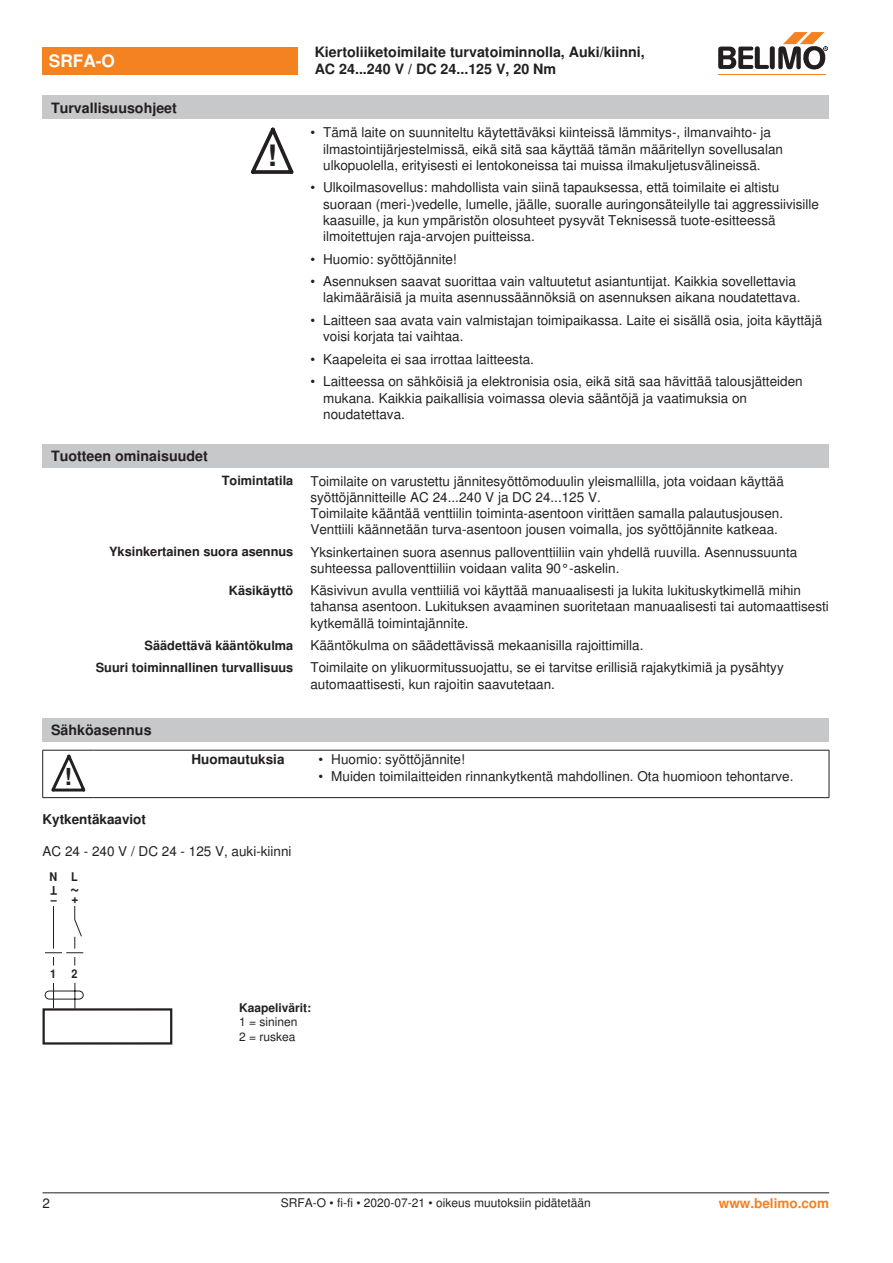
<style>
.page{position:relative;width:893px;height:1263px;background:#fff}
.page>*{position:absolute;margin:0;border:0;box-sizing:border-box;transform-origin:0 0}
.t1{font:700 29.55px "Nimbus Sans BEL";color:#231f20}
.t2{font:700 23.55px "Nimbus Sans BEL";color:#231f20}
.t3{font:700 18px "Nimbus Sans BEL";color:#231f20;scale:.9 1}
.t4{font:700 17.25px "Nimbus Sans BEL";color:#fff}
.t5{font:700 14.25px/17.1px "Nimbus Sans BEL";color:#231f20}
.Bulletpoints_1_5mm_A{font:13.5px/16.2px "Nimbus Sans BEL";color:#231f20}
.Bulletpoints{font:13.5px "Nimbus Sans BEL";color:#231f20}
.Anschluss_Schema_Bas{font:13.5px "Nimbus Sans BEL";color:#231f20}
.Tabellenkopf_rechtsb{font:700 13.5px "Nimbus Sans BEL";color:#231f20}
.Rechtsbündig_Footer{font:700 13.5px "Nimbus Sans BEL";color:#f58220}
.Rechtsbündig{font:700 12.75px "Nimbus Sans BEL";color:#231f20}
.Footer_EU_center{font:12px "Nimbus Sans BEL";color:#231f20}
.Legende{font:12px/14.4px "Nimbus Sans BEL";color:#231f20}
.Anschluss_Schema_Bas-2{font:700 12px "Nimbus Sans BEL";color:#231f20}
.t6{font:700 12px "Nimbus Sans BEL";color:#231f20;scale:.9 1}
</style>
<div class="page">
<svg style="left:251px;top:128px;width:42px;height:46px"></svg>
<div style="left:43px;top:444px;width:786px;height:23px;background:#c7c8ca"></div>
<div style="left:43px;top:718px;width:786px;height:23px;background:#c7c8ca"></div>
<hr style="left:42px;top:750px;width:1px;height:47px;background:#231f20">
<hr style="left:829px;top:750px;width:1px;height:47px;background:#231f20">
<hr style="left:43px;top:750px;width:51px;height:1px;background:#231f20">
<hr style="left:94px;top:750px;width:199px;height:1px;background:#231f20">
<svg style="left:293px;top:750px;width:17px;height:1px"></svg>
<hr style="left:310px;top:750px;width:519px;height:1px;background:#231f20">
<hr style="left:43px;top:797px;width:51px;height:1px;background:#231f20">
<hr style="left:94px;top:797px;width:199px;height:1px;background:#231f20">
<svg style="left:293px;top:797px;width:17px;height:1px"></svg>
<hr style="left:310px;top:797px;width:519px;height:1px;background:#231f20">
<svg style="left:51px;top:755px;width:34px;height:37px"></svg>
<div style="left:43px;top:1008px;width:129px;height:36px;border:2px solid #231f20"></div>
<svg style="left:44px;top:905px;width:40px;height:104px"></svg>
<div style="left:43px;top:47px;width:255px;height:27px;background:#f58220"></div>
<hr style="left:718px;top:74px;width:107px;height:1px;background:#f58220">
<svg style="left:718px;top:32px;width:110px;height:38px"></svg>
<div style="left:43px;top:96px;width:786px;height:23px;background:#c7c8ca"></div>
<hr style="left:43px;top:1192px;width:786px;height:1px;background:#231f20">
<p class="t4" style="left:49px;top:51px;width:68px">SRFA-O</p>
<p class="t5" style="left:315px;top:44px;width:332px">Kiertoliiketoimilaite turvatoiminnolla, Auki/kiinni,<br>AC 24...240 V / DC 24...125 V, 20 Nm</p>
<p class="t5" style="left:51px;top:100px;width:127px">Turvallisuusohjeet</p>
<p class="t5" style="left:51px;top:448px;width:158px">Tuotteen ominaisuudet</p>
<p class="t1" style="left:267px;top:138px;width:11px">!</p>
<p class="Bulletpoints_1_5mm_A" style="left:323px;top:125px;width:461px;text-indent:-13px">• Tämä laite on suunniteltu käytettäväksi kiinteissä lämmitys-, ilmanvaihto- ja ilmastointijärjestelmissä, eikä sitä saa käyttää tämän määritellyn sovellusalan ulkopuolella, erityisesti ei lentokoneissa tai muissa ilmakuljetusvälineissä.</p>
<p class="Bulletpoints_1_5mm_A" style="left:323px;top:180px;width:497px;text-indent:-13px">• Ulkoilmasovellus: mahdollista vain siinä tapauksessa, että toimilaite ei altistu suoraan (meri-)vedelle, lumelle, jäälle, suoralle auringonsäteilylle tai aggressiivisille kaasuille, ja kun ympäristön olosuhteet pysyvät Teknisessä tuote-esitteessä ilmoitettujen raja-arvojen puitteissa.</p>
<p class="Bulletpoints_1_5mm_A" style="left:310px;top:251px;width:148px">• Huomio: syöttöjännite!</p>
<p class="Bulletpoints_1_5mm_A" style="left:323px;top:274px;width:479px;text-indent:-13px">• Asennuksen saavat suorittaa vain valtuutetut asiantuntijat. Kaikkia sovellettavia lakimääräisiä ja muita asennussäännöksiä on asennuksen aikana noudatettava.</p>
<p class="Bulletpoints_1_5mm_A" style="left:323px;top:312px;width:500px;text-indent:-13px">• Laitteen saa avata vain valmistajan toimipaikassa. Laite ei sisällä osia, joita käyttäjä voisi korjata tai vaihtaa.</p>
<p class="Bulletpoints_1_5mm_A" style="left:310px;top:351px;width:225px">• Kaapeleita ei saa irrottaa laitteesta.</p>
<p class="Bulletpoints_1_5mm_A" style="left:323px;top:374px;width:481px;text-indent:-13px">• Laitteessa on sähköisiä ja elektronisia osia, eikä sitä saa hävittää talousjätteiden mukana. Kaikkia paikallisia voimassa olevia sääntöjä ja vaatimuksia on noudatettava.</p>
<p class="Rechtsbündig" style="left:222px;top:473px;width:73px">Toimintatila</p>
<p class="Bulletpoints_1_5mm_A" style="left:310px;top:473px;width:475px">Toimilaite on varustettu jännitesyöttömoduulin yleismallilla, jota voidaan käyttää syöttöjännitteille AC 24...240 V ja DC 24...125 V.</p>
<p class="Bulletpoints_1_5mm_A" style="left:310px;top:505px;width:474px">Toimilaite kääntää venttiilin toiminta-asentoon virittäen samalla palautusjousen.<br>Venttiili käännetään turva-asentoon jousen voimalla, jos syöttöjännite katkeaa.</p>
<p class="Rechtsbündig" style="left:109px;top:544px;width:186px">Yksinkertainen suora asennus</p>
<p class="Bulletpoints_1_5mm_A" style="left:310px;top:544px;width:488px">Yksinkertainen suora asennus palloventtiiliin vain yhdellä ruuvilla. Asennussuunta suhteessa palloventtiiliin voidaan valita 90°-askelin.</p>
<p class="Rechtsbündig" style="left:229px;top:583px;width:66px">Käsikäyttö</p>
<p class="Bulletpoints_1_5mm_A" style="left:310px;top:583px;width:520px">Käsivivun avulla venttiiliä voi käyttää manuaalisesti ja lukita lukituskytkimellä mihin tahansa asentoon. Lukituksen avaaminen suoritetaan manuaalisesti tai automaattisesti kytkemällä toimintajännite.</p>
<p class="Rechtsbündig" style="left:145px;top:637px;width:150px">Säädettävä kääntökulma</p>
<p class="Bulletpoints_1_5mm_A" style="left:310px;top:637px;width:335px">Kääntökulma on säädettävissä mekaanisilla rajoittimilla.</p>
<p class="Rechtsbündig" style="left:96px;top:660px;width:199px">Suuri toiminnallinen turvallisuus</p>
<p class="Bulletpoints_1_5mm_A" style="left:310px;top:660px;width:475px">Toimilaite on ylikuormitussuojattu, se ei tarvitse erillisiä rajakytkimiä ja pysähtyy automaattisesti, kun rajoitin saavutetaan.</p>
<p class="t5" style="left:51px;top:722px;width:102px">Sähköasennus</p>
<p class="t2" style="left:64px;top:763px;width:9px">!</p>
<p class="Tabellenkopf_rechtsb" style="left:191px;top:752px;width:95px">Huomautuksia</p>
<p class="Bulletpoints" style="left:319px;top:751px;width:148px">• Huomio: syöttöjännite!</p>
<p class="Bulletpoints" style="left:319px;top:768px;width:476px">• Muiden toimilaitteiden rinnankytkentä mahdollinen. Ota huomioon tehontarve.</p>
<p class="Tabellenkopf_rechtsb" style="left:43px;top:812px;width:105px">Kytkentäkaaviot</p>
<p class="Anschluss_Schema_Bas" style="left:43px;top:843px;width:251px">AC 24 - 240 V / DC 24 - 125 V, auki-kiinni</p>
<p class="t6" style="left:49px;top:869px;width:33px">N L</p>
<p class="t6" style="left:51px;top:892px;width:32px">– +</p>
<p class="t6" style="left:57px;top:898px;width:9px;rotate:-180deg">T</p>
<p class="t3" style="left:80px;top:904px;width:12px;rotate:-180deg">~</p>
<p class="t6" style="left:50px;top:966px;width:8px">1</p>
<p class="t6" style="left:72px;top:966px;width:8px">2</p>
<p class="Anschluss_Schema_Bas-2" style="left:239px;top:1000px;width:74px">Kaapelivärit:</p>
<p class="Legende" style="left:239px;top:1015px;width:60px">1 = sininen<br>2 = ruskea</p>
<p class="Bulletpoints_1_5mm_A" style="left:43px;top:1196px;width:9px">2</p>
<p class="Footer_EU_center" style="left:281px;top:1196px;width:312px">SRFA-O • fi-fi • 2020-07-21 • oikeus muutoksiin pidätetään</p>
<p class="Rechtsbündig_Footer" style="left:719px;top:1195px;width:112px">www.belimo.com</p>
</div>
